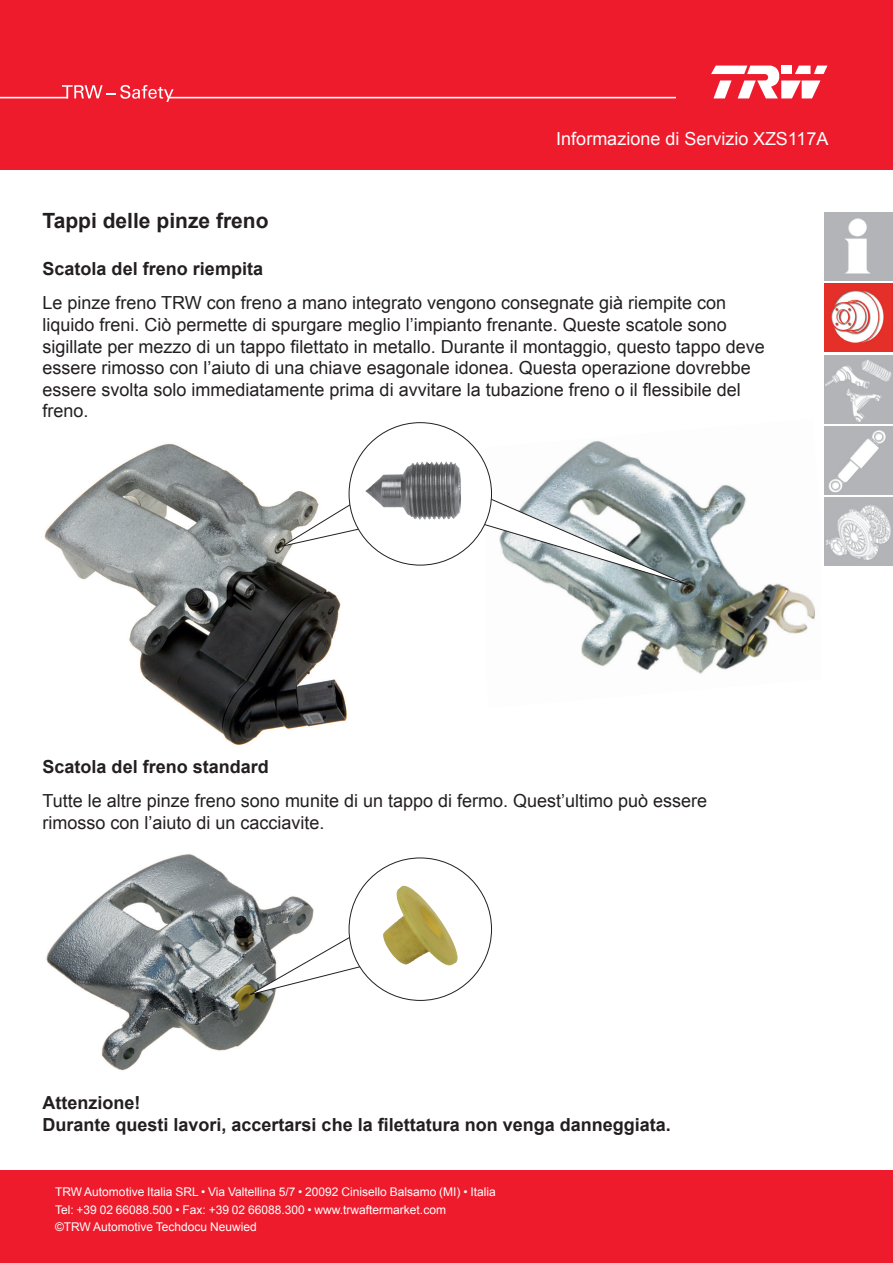
<style>
.page{position:relative;width:893px;height:1263px;background:#ee1b2c}
.page>*{position:absolute;margin:0;border:0;box-sizing:border-box;transform-origin:0 0}
.t1{font:700 21px "Arial";color:#231f20}
.t2{font:18px/21.6px "Arial";color:#231f20}
.t3{font:700 18px/21.6px "Arial";color:#231f20}
.t4{font:18px "Arial";color:#fff}
.t5{font:12px/17.2px "Arial";color:#fff}
</style>
<div class="page">
<div style="left:0;top:171px;width:893px;height:999px;background:#fff"></div>
<svg style="left:62px;top:85px;width:112px;height:17px"></svg>
<hr style="left:0;top:97px;width:68px;height:1px;background:#fff">
<hr style="left:168px;top:97px;width:507px;height:1px;background:#fff">
<svg style="left:711px;top:66px;width:116px;height:32px"></svg>
<img style="left:825px;top:213px;width:68px;height:68px">
<img style="left:825px;top:284px;width:68px;height:68px">
<img style="left:825px;top:355px;width:68px;height:68px">
<img style="left:825px;top:426px;width:68px;height:68px">
<img style="left:825px;top:497px;width:68px;height:68px">
<img style="left:486px;top:441px;width:330px;height:233px">
<img style="left:44px;top:444px;width:303px;height:301px">
<img style="left:46px;top:854px;width:229px;height:217px">
<svg style="left:456px;top:487px;width:233px;height:99px"></svg>
<svg style="left:282px;top:457px;width:90px;height:90px"></svg>
<svg style="left:249px;top:892px;width:199px;height:103px"></svg>
<div style="left:349px;top:423px;width:142px;height:142px;background:#fff;border-radius:50%"></div>
<img style="left:365px;top:462px;width:96px;height:57px">
<div style="left:349px;top:858px;width:142px;height:142px;background:#fff;border-radius:50%"></div>
<img style="left:383px;top:885px;width:74px;height:81px">
<p class="t4" style="left:556px;top:127px;width:274px">Informazione di Servizio XZS117A</p>
<p class="t1" style="left:43px;top:207px;width:227px">Tappi delle pinze freno</p>
<p class="t3" style="left:43px;top:258px;width:222px">Scatola del freno riempita</p>
<p class="t2" style="left:43px;top:292px;width:724px">Le pinze freno TRW con freno a mano integrato vengono consegnate già riempite con liquido freni. Ciò permette di spurgare meglio l’impianto frenante. Queste scatole sono sigillate per mezzo di un tappo filettato in metallo. Durante il montaggio, questo tappo deve essere rimosso con l’aiuto di una chiave esagonale idonea. Questa operazione dovrebbe essere svolta solo immediatamente prima di avvitare la tubazione freno o il flessibile del freno.</p>
<p class="t3" style="left:43px;top:756px;width:228px">Scatola del freno standard</p>
<p class="t2" style="left:43px;top:790px;width:666px">Tutte le altre pinze freno sono munite di un tappo di fermo. Quest’ultimo può essere rimosso con l’aiuto di un cacciavite.</p>
<p class="t3" style="left:43px;top:1093px;width:630px">Attenzione!<br>Durante questi lavori, accertarsi che la filettatura non venga danneggiata.</p>
<p class="t5" style="left:55px;top:1184px;width:442px">TRW Automotive Italia SRL • Via Valtellina 5/7 • 20092 Cinisello Balsamo (MI) • Italia<br>Tel: +39 02 66088.500 • Fax: +39 02 66088.300 • www.trwaftermarket.com</p>
<p class="t5" style="left:55px;top:1218px;width:203px">©TRW Automotive Techdocu Neuwied</p>
</div>
